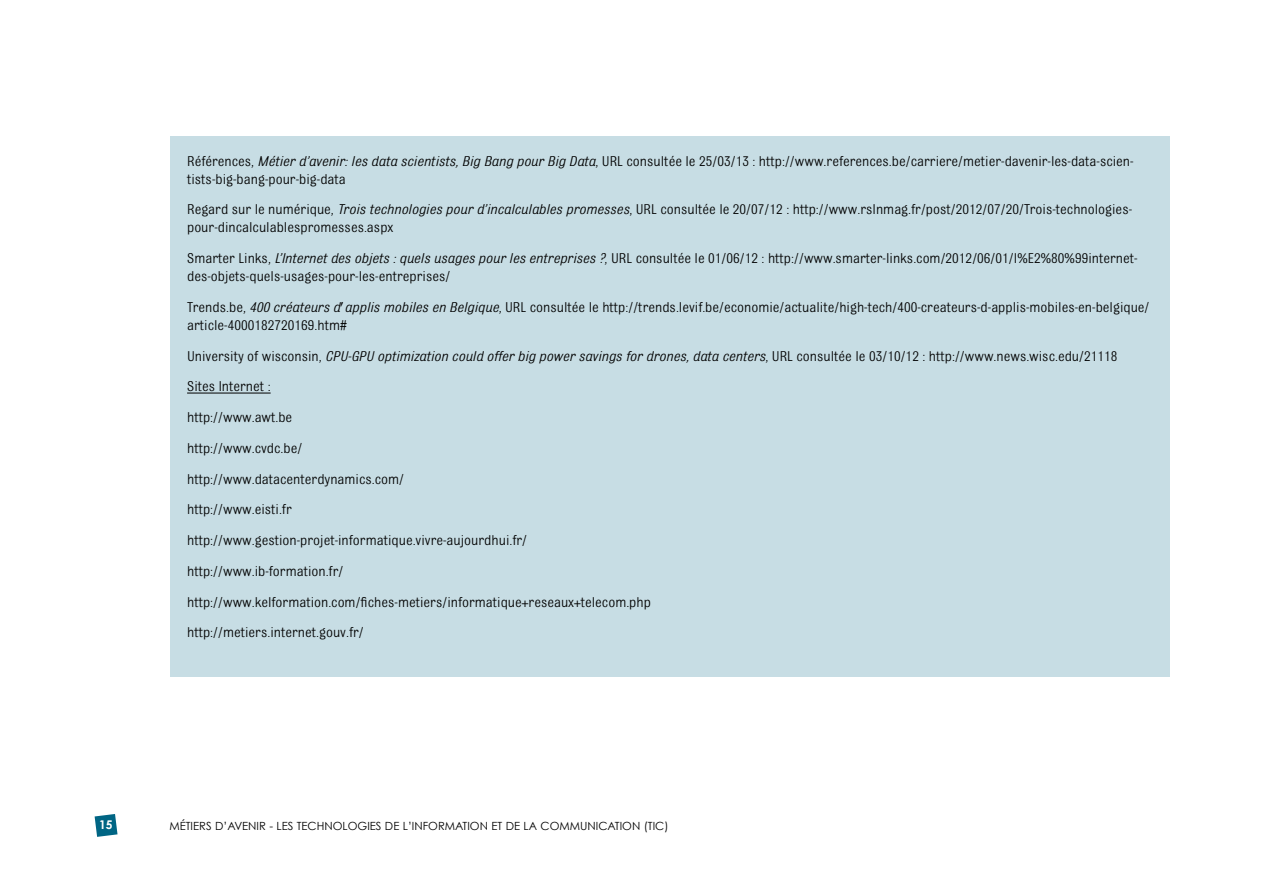
<style>
.page{position:relative;width:1263px;height:893px;background:#fff}
.page>*{position:absolute;margin:0;border:0;box-sizing:border-box;transform-origin:0 0}
.t1{font:15px/30.8px "Bulldog";color:#000}
.t2{font:700 12px "Century Gothic";color:#fff}
.t3{font:11.25px "Century Gothic";color:#000}
.s1{font-style:italic}
</style>
<div class="page">
<svg style="left:95px;top:814px;width:23px;height:23px"></svg>
<div style="left:170px;top:136px;width:999px;height:540px;background:#c7dde4"></div>
<hr style="left:187px;top:393px;width:84px;height:1px;background:#000">
<p class="t1" style="left:187px;top:152px;width:948px;line-height:18px">Références, <span class="s1">Métier d’avenir: les data scientists, Big Bang pour Big Data</span>, URL consultée le 25/03/13 : http://www.references.be/carriere/metier-davenir-les-data-scien&shy;tists-big-bang-pour-big-data</p>
<p class="t1" style="left:187px;top:200px;width:946px;line-height:18px">Regard sur le numérique, <span class="s1">Trois technologies pour d’incalculables promesses</span>, URL consultée le 20/07/12 : http://www.rslnmag.fr/post/2012/07/20/Trois-technologies&shy;pour-dincalculablespromesses.aspx</p>
<p class="t1" style="left:187px;top:249px;width:952px;line-height:18px">Smarter Links, <span class="s1">L’Internet des objets : quels usages pour les entreprises ?</span>, URL consultée le 01/06/12 : http://www.smarter-links.com/2012/06/01/l%E2%80%99internet&shy;des-objets-quels-usages-pour-les-entreprises/</p>
<p class="t1" style="left:187px;top:298px;width:964px;line-height:18px">Trends.be, <span class="s1">400 créateurs d'applis mobiles en Belgique</span>, URL consultée le http://trends.levif.be/economie/actualite/high-tech/400-createurs-d-applis-mobiles-en-belgique/ article-4000182720169.htm#</p>
<p class="t1" style="left:187px;top:340px;width:932px">University of wisconsin, <span class="s1">CPU-GPU optimization could offer big power savings for drones, data centers</span>, URL consultée le 03/10/12 : http://www.news.wisc.edu/21118<br>Sites Internet :<br>http://www.awt.be<br>http://www.cvdc.be/<br>http://www.datacenterdynamics.com/<br>http://www.eisti.fr<br>http://www.gestion-projet-informatique.vivre-aujourdhui.fr/<br>http://www.ib-formation.fr/<br>http://www.kelformation.com/fiches-metiers/informatique+reseaux+telecom.php<br>http://metiers.internet.gouv.fr/</p>
<p class="t2" style="left:99px;top:817px;width:15px">15</p>
<p class="t3" style="left:169px;top:818px;width:501px">MÉTIERS D’AVENIR - LES TECHNOLOGIES DE L’INFORMATION ET DE LA COMMUNICATION (TIC)</p>
</div>
